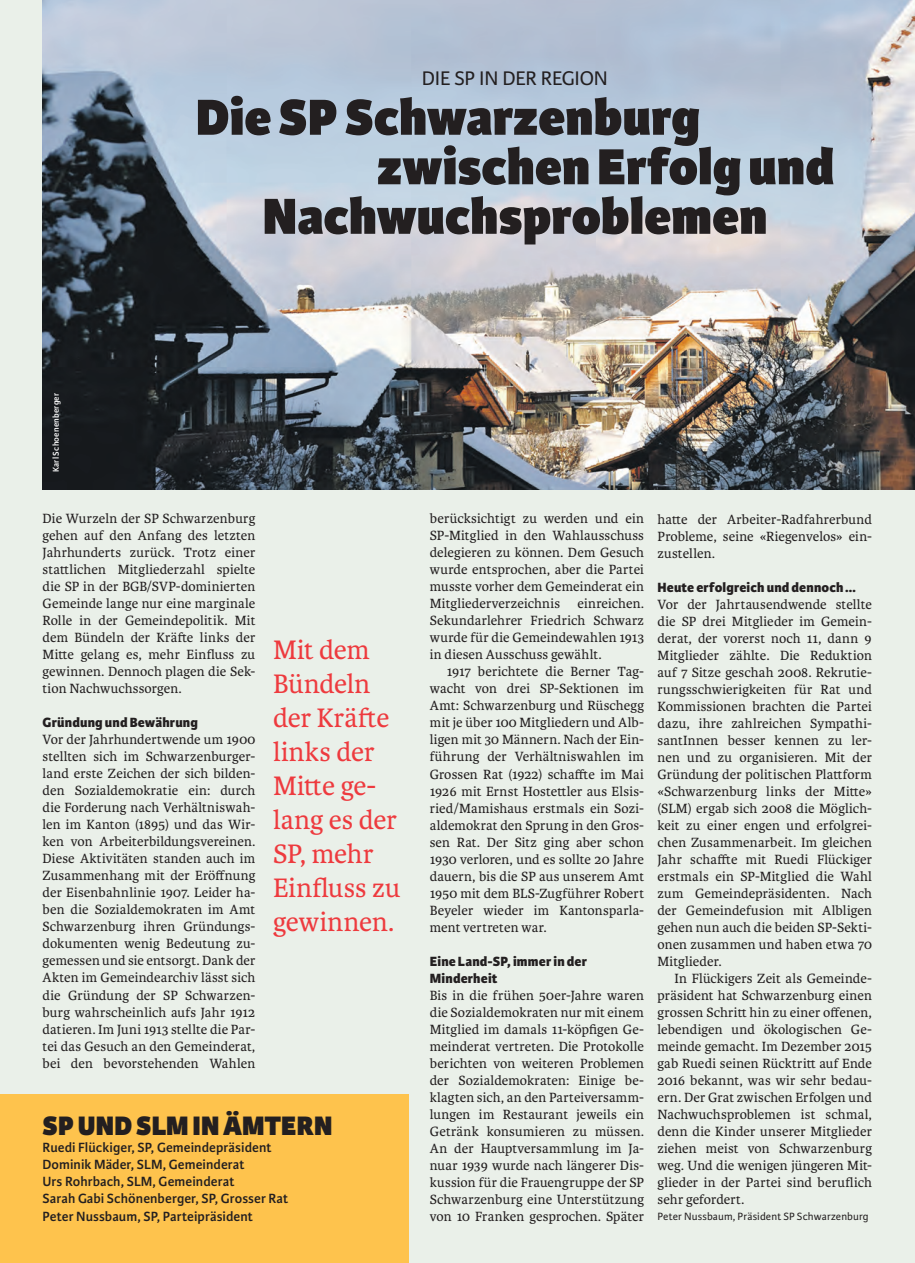
<style>
.page{position:relative;width:915px;height:1263px;background:#fff}
.page>*{position:absolute;margin:0;border:0;box-sizing:border-box;transform-origin:0 0}
.t1{font:800 54px "Karmina Sans";color:#231f20}
.t2{font:28.5px/34px "Karmina";letter-spacing:-.005em;color:#ee3a3e}
.t3{font:800 28.5px "Karmina Sans";letter-spacing:.01em;color:#231f20}
.t4{font:21px "Karmina Sans";letter-spacing:-.01em;color:#231f20}
.t5{font:14.25px/17px "Karmina";letter-spacing:.01em;color:#231f20;text-align:justify}
.t6{font:600 14.25px/17px "Karmina Sans";letter-spacing:.005em;color:#231f20}
.t7{font:800 14.25px/17px "Karmina Sans";letter-spacing:.015em;color:#231f20}
.t8{font:11.25px "Karmina Sans";letter-spacing:.015em;color:#231f20}
.t9{font:600 9px "Karmina Sans";letter-spacing:.025em;color:#fff}
</style>
<div class="page">
<div style="left:0;top:0;width:914px;height:1263px;background:#eaf0e9"></div>
<img style="left:43px;top:0;width:871px;height:490px">
<div style="left:0;top:1094px;width:408px;height:169px;background:#fec34d"></div>
<p class="t9" style="left:51px;top:472px;width:81px;rotate:-90deg">Karl Schoenenberger</p>
<h3 class="t4" style="left:422px;top:67px;width:187px">DIE SP IN DER REGION</h3>
<h1 class="t1" style="left:196px;top:85px;width:505px">Die SP Schwarzenburg</h1>
<h1 class="t1" style="left:376px;top:135px;width:458px">zwischen Erfolg und</h1>
<h1 class="t1" style="left:262px;top:184px;width:506px">Nachwuchsproblemen</h1>
<p class="t5" style="left:43px;top:510px;width:214px">Die Wurzeln der SP Schwarzenburg gehen auf den Anfang des letzten Jahrhunderts zurück. Trotz einer stattlichen Mitgliederzahl spielte die SP in der BGB/SVP-dominierten Gemeinde lange nur eine marginale Rolle in der Gemeindepolitik. Mit dem Bündeln der Kräfte links der Mitte gelang es, mehr Einfluss zu gewinnen. Dennoch plagen die Sek&shy;tion Nachwuchssorgen.</p>
<p class="t7" style="left:43px;top:714px;width:157px">Gründung und Bewährung</p>
<p class="t5" style="left:43px;top:731px;width:214px">Vor der Jahrhundertwende um 1900 stellten sich im Schwarzenburger&shy;land erste Zeichen der sich bilden&shy;den Sozialdemokratie ein: durch die Forderung nach Verhältniswah&shy;len im Kanton (1895) und das Wir&shy;ken von Arbeiterbildungsvereinen.<br>Diese Aktivitäten standen auch im Zusammenhang mit der Eröffnung der Eisenbahnlinie 1907. Leider ha&shy;ben die Sozialdemokraten im Amt Schwarzenburg ihren Gründungs&shy;dokumenten wenig Bedeutung zu&shy;gemessen und sie entsorgt. Dank der Akten im Gemeindearchiv lässt sich die Gründung der SP Schwarzen&shy;burg wahrscheinlich aufs Jahr 1912 datieren. Im Juni 1913 stellte die Par&shy;tei das Gesuch an den Gemeinderat, bei den bevorstehenden Wahlen</p>
<h2 class="t2" style="left:273px;top:633px;width:129px">Mit dem<br>Bündeln der Kräfte links der<br>Mitte ge&shy;lang es der<br>SP, mehr<br>Einfluss zu gewinnen.</h2>
<h2 class="t3" style="left:43px;top:1109px;width:291px">SP UND SLM IN ÄMTERN</h2>
<p class="t6" style="left:43px;top:1139px;width:247px">Ruedi Flückiger, SP, Gemeindepräsident Dominik Mäder, SLM, Gemeinderat<br>Urs Rohrbach, SLM, Gemeinderat<br>Sarah Gabi Schönenberger, SP, Grosser Rat Peter Nussbaum, SP, Parteipräsident</p>
<p class="t5" style="left:429px;top:510px;width:216px">berücksichtigt zu werden und ein SP-Mitglied in den Wahlausschuss delegieren zu können. Dem Gesuch wurde entsprochen, aber die Partei musste vorher dem Gemeinderat ein Mitgliederverzeichnis einreichen.<br>Sekundarlehrer Friedrich Schwarz wurde für die Gemeindewahlen 1913 in diesen Ausschuss gewählt.</p>
<p class="t5" style="left:429px;top:663px;width:216px;text-indent:17px">1917 berichtete die Berner Tag&shy;wacht von drei SP-Sektionen im Amt: Schwarzenburg und Rüschegg mit je über 100 Mitgliedern und Alb&shy;ligen mit 30 Männern. Nach der Ein&shy;führung der Verhältniswahlen im Grossen Rat (1922) schaffte im Mai 1926 mit Ernst Hostettler aus Elsis&shy;ried/Mamishaus erstmals ein Sozi&shy;aldemokrat den Sprung in den Gros&shy;sen Rat. Der Sitz ging aber schon 1930 verloren, und es sollte 20 Jahre dauern, bis die SP aus unserem Amt 1950 mit dem BLS-Zugführer Robert Beyeler wieder im Kantonsparla&shy;ment vertreten war.</p>
<p class="t7" style="left:429px;top:953px;width:159px">Eine Land-SP, immer in der<br>Minderheit</p>
<p class="t5" style="left:429px;top:987px;width:216px">Bis in die frühen 50er-Jahre waren die Sozialdemokraten nur mit einem Mitglied im damals 11-köpfigen Ge&shy;meinderat vertreten. Die Protokolle berichten von weiteren Problemen der Sozialdemokraten: Einige be&shy;klagten sich, an den Parteiversamm&shy;lungen im Restaurant jeweils ein Getränk konsumieren zu müssen.<br>An der Hauptversammlung im Ja&shy;nuar 1939 wurde nach längerer Dis&shy;kussion für die Frauengruppe der SP Schwarzenburg eine Unterstützung von 10 Franken gesprochen. Später</p>
<p class="t5" style="left:657px;top:511px;width:216px">hatte der Arbeiter-Radfahrerbund Probleme, seine «Riegenvelos» ein&shy;zustellen.</p>
<p class="t7" style="left:657px;top:579px;width:200px">Heute erfolgreich und dennoch…</p>
<p class="t5" style="left:657px;top:596px;width:216px">Vor der Jahrtausendwende stellte die SP drei Mitglieder im Gemein&shy;derat, der vorerst noch 11, dann 9<br>Mitglieder zählte. Die Reduktion auf 7 Sitze geschah 2008. Rekrutie&shy;rungsschwierigkeiten für Rat und Kommissionen brachten die Partei dazu, ihre zahlreichen Sympathi&shy;santInnen besser kennen zu ler&shy;nen und zu organisieren. Mit der Gründung der politischen Plattform «Schwarzenburg links der Mitte» (SLM) ergab sich 2008 die Möglich&shy;keit zu einer engen und erfolgrei&shy;chen Zusammenarbeit. Im gleichen Jahr schaffte mit Ruedi Flückiger erstmals ein SP-Mitglied die Wahl zum Gemeindepräsidenten. Nach der Gemeindefusion mit Albligen gehen nun auch die beiden SP-Sekti&shy;onen zusammen und haben etwa 70<br>Mitglieder.</p>
<p class="t5" style="left:657px;top:970px;width:216px;text-indent:17px">In Flückigers Zeit als Gemeinde&shy;präsident hat Schwarzenburg einen grossen Schritt hin zu einer offenen, lebendigen und ökologischen Ge&shy;meinde gemacht. Im Dezember 2015 gab Ruedi seinen Rücktritt auf Ende 2016 bekannt, was wir sehr bedau&shy;ern. Der Grat zwischen Erfolgen und Nachwuchsproblemen ist schmal, denn die Kinder unserer Mitglieder ziehen meist von Schwarzenburg weg. Und die wenigen jüngeren Mit&shy;glieder in der Partei sind beruflich sehr gefordert.</p>
<p class="t8" style="left:657px;top:1210px;width:212px">Peter Nussbaum, Präsident SP Schwarzenburg</p>
</div>
